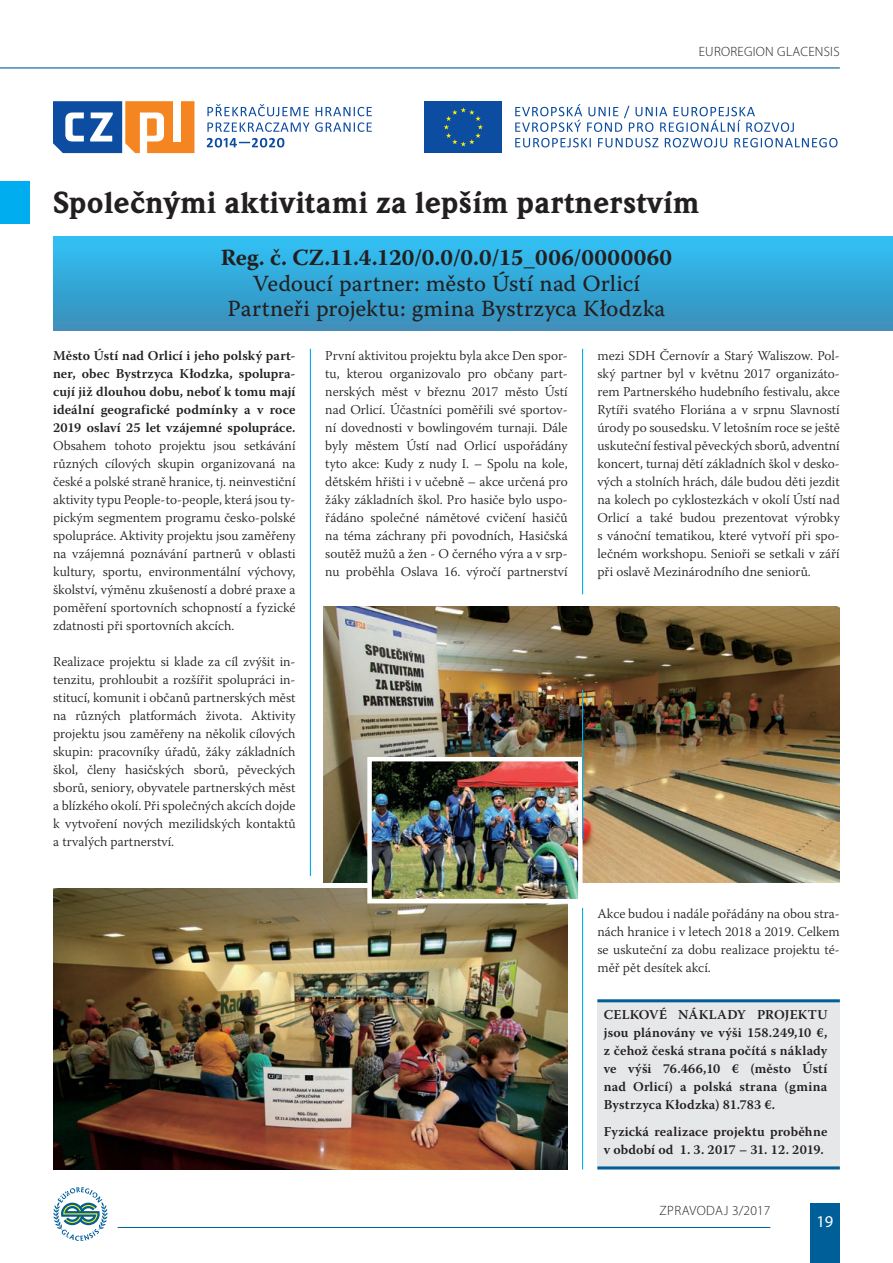
<style>
.page{position:relative;width:893px;height:1263px;background:#fff}
.page>*{position:absolute;margin:0;border:0;box-sizing:border-box;transform-origin:0 0}
.t1{font:30px "Weidemann Itc TCE Blac";letter-spacing:.01em;color:#231f20}
.t2{font:23.1px/25.5px "Warnock Pro Capt";letter-spacing:.005em;color:#231f20;text-align:center}
.t3{font:700 23.1px "Warnock Pro";letter-spacing:.02em;color:#231f20}
.t4{font:16.5px "Myriad Pro";color:#fff}
.t5{font:300 13.5px/18px "Warnock Pro";color:#231f20;text-align:justify}
.t6{font:600 13.5px/18px "Warnock Pro";letter-spacing:.01em;color:#231f20}
.t7{font:300 13.5px "Myriad Pro";letter-spacing:.02em;color:#231f20}
</style>
<div class="page">
<div style="left:810px;top:1203px;width:30px;height:60px;background:#005e98"></div>
<hr style="left:118px;top:1227px;width:652px;height:1px;background:#005e98">
<svg style="left:53px;top:1187px;width:55px;height:54px"></svg>
<hr style="left:0;top:67px;width:840px;height:2px;background:#005e98">
<svg style="left:207px;top:104px;width:102px;height:12px"></svg>
<svg style="left:316px;top:107px;width:56px;height:9px"></svg>
<svg style="left:207px;top:122px;width:165px;height:10px"></svg>
<svg style="left:207px;top:138px;width:77px;height:9px"></svg>
<svg style="left:53px;top:101px;width:141px;height:52px"></svg>
<div style="left:173px;top:101px;width:7px;height:41px;background:#fff"></div>
<div style="left:424px;top:101px;width:78px;height:52px;background:#0d4da1"></div>
<svg style="left:444px;top:107px;width:39px;height:39px"></svg>
<svg style="left:515px;top:104px;width:279px;height:28px"></svg>
<svg style="left:515px;top:138px;width:76px;height:9px"></svg>
<svg style="left:598px;top:138px;width:60px;height:9px"></svg>
<svg style="left:665px;top:138px;width:62px;height:9px"></svg>
<svg style="left:734px;top:138px;width:103px;height:9px"></svg>
<div style="left:0;top:181px;width:30px;height:43px;background:#00aeef"></div>
<div style="left:53px;top:237px;width:840px;height:93px;background:linear-gradient(to bottom,#30c1f6,#3b8eb9)"></div>
<img style="left:53px;top:889px;width:515px;height:281px">
<img style="left:323px;top:607px;width:517px;height:276px">
<div style="left:597px;top:999px;width:243px;height:170px;background:#e6e7e9"></div>
<hr style="left:597px;top:999px;width:243px;height:3px;background:#005e98">
<hr style="left:597px;top:1166px;width:243px;height:3px;background:#005e98">
<img style="left:365px;top:755px;width:220px;height:151px">
<hr style="left:310px;top:349px;width:1px;height:527px;background:#00aeef">
<hr style="left:582px;top:690px;width:1px;height:149px;background:#00aeef">
<hr style="left:582px;top:349px;width:1px;height:245px;background:#00aeef">
<hr style="left:582px;top:908px;width:1px;height:261px;background:#00aeef">
<p class="t7" style="left:699px;top:44px;width:142px">EUROREGION GLACENSIS</p>
<h1 class="t1" style="left:53px;top:184px;width:648px">Společnými aktivitami za lepším partnerstvím</h1>
<h2 class="t3" style="left:221px;top:244px;width:453px">Reg. č. CZ.11.4.120/0.0/0.0/15_006/0000060</h2>
<h2 class="t2" style="left:227px;top:270px;width:439px">Vedoucí partner: město Ústí nad Orlicí<br>Partneři projektu: gmina Bystrzyca Kłodzka</h2>
<p class="t6" style="left:53px;top:346px;width:244px;text-align:justify">Město Ústí nad Orlicí i jeho polský part&shy;ner, obec Bystrzyca Kłodzka, spolupra&shy;cují již dlouhou dobu, neboť k tomu mají ideální geografické podmínky a v roce 2019 oslaví 25 let vzájemné spolupráce.</p>
<p class="t5" style="left:53px;top:436px;width:244px">Obsahem tohoto projektu jsou setkávání různých cílových skupin organizovaná na české a polské straně hranice, tj. neinvestiční aktivity typu People-to-people, která jsou ty&shy;pickým segmentem programu česko-polské spolupráce. Aktivity projektu jsou zaměřeny na vzájemná poznávání partnerů v oblasti kultury, sportu, environmentální výchovy, školství, výměnu zkušeností a dobré praxe a poměření sportovních schopností a fyzické zdatnosti při sportovních akcích.</p>
<p class="t5" style="left:53px;top:652px;width:244px">Realizace projektu si klade za cíl zvýšit in&shy;tenzitu, prohloubit a rozšířit spolupráci in&shy;stitucí, komunit i občanů partnerských měst na různých platformách života. Aktivity projektu jsou zaměřeny na několik cílových skupin: pracovníky úřadů, žáky základních škol, členy hasičských sborů, pěveckých sborů, seniory, obyvatele partnerských měst a blízkého okolí. Při společných akcích dojde k vytvoření nových mezilidských kontaktů a trvalých partnerství.</p>
<p class="t5" style="left:325px;top:346px;width:244px">První aktivitou projektu byla akce Den spor&shy;tu, kterou organizovalo pro občany part&shy;nerských měst v březnu 2017 město Ústí nad Orlicí. Účastníci poměřili své sportov&shy;ní dovednosti v bowlingovém turnaji. Dále byly městem Ústí nad Orlicí uspořádány tyto akce: Kudy z nudy I. – Spolu na kole, dětském hřišti i v učebně – akce určená pro žáky základních škol. Pro hasiče bylo uspo&shy;řádáno společné námětové cvičení hasičů na téma záchrany při povodních, Hasičská soutěž mužů a žen - O černého výra a v srp&shy;nu proběhla Oslava 16. výročí partnerství</p>
<p class="t5" style="left:597px;top:346px;width:244px">mezi SDH Černovír a Starý Waliszow. Pol&shy;ský partner byl v květnu 2017 organizáto&shy;rem Partnerského hudebního festivalu, akce Rytíři svatého Floriána a v srpnu Slavností úrody po sousedsku. V letošním roce se ještě uskuteční festival pěveckých sborů, adventní koncert, turnaj dětí základních škol v desko&shy;vých a stolních hrách, dále budou děti jezdit na kolech po cyklostezkách v okolí Ústí nad Orlicí a také budou prezentovat výrobky s vánoční tematikou, které vytvoří při spo&shy;lečném workshopu. Senioři se setkali v září při oslavě Mezinárodního dne seniorů.</p>
<p class="t5" style="left:597px;top:904px;width:244px">Akce budou i nadále pořádány na obou stra&shy;nách hranice i v letech 2018 a 2019. Celkem se uskuteční za dobu realizace projektu té&shy;měř pět desítek akcí.</p>
<p class="t6" style="left:604px;top:1005px;width:20px">Celkov</p>
<p class="t6" style="left:659px;top:1005px;width:51px">é náklad</p>
<p class="t6" style="left:604px;top:1005px;width:225px;text-indent:133px">y projektu<br>jsou plánovány ve výši 158.249,10 €, z čehož česká strana počítá s náklady ve výši 76.466,10 € (město Ústí nad Orlicí) a polská strana (gmina<br>Bystrzyca Kłodzka) 81.783 €.</p>
<p class="t6" style="left:604px;top:1122px;width:225px">Fyzická realizace projektu proběhne v období od 1. 3. 2017 – 31. 12. 2019.</p>
<p class="t7" style="left:660px;top:1203px;width:112px">ZPRAVODAJ 3/2017</p>
<p class="t4" style="left:816px;top:1211px;width:18px">19</p>
</div>
